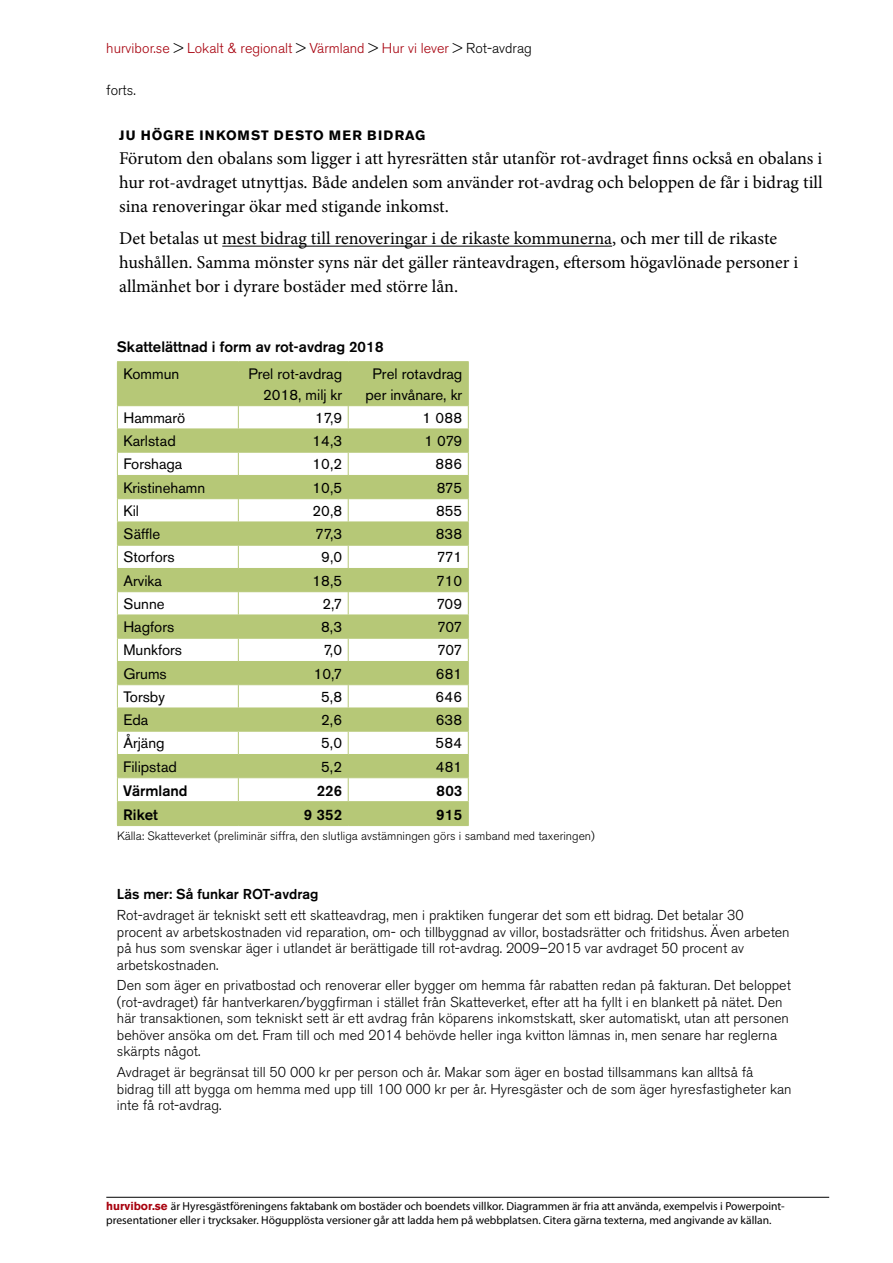
<style>
.page{position:relative;width:893px;height:1263px;background:#fff}
.page>*{position:absolute;margin:0;border:0;box-sizing:border-box;transform-origin:0 0}
.t1{font:18px/24px "Minion Pro";color:#000;text-align:justify}
.t2{font:15px/20.7px "Akzidenz Grotesk BE";color:#000;text-align:right}
.t3{font:500 15px "Akzidenz Grotesk BE";color:#000}
.t4{font:300 14.25px/16.5px "Akzidenz Grotesk BE";color:#000}
.t5{font:300 14.25px "Akzidenz Grotesk BE";color:#a7000d}
.t6{font:500 14.25px "Akzidenz Grotesk BE";color:#000}
.t7{font:700 13.5px "Akzidenz Grotesk BE";letter-spacing:.095em;color:#000}
.t8{font:300 12px "Akzidenz Grotesk BE";color:#000}
.t9{font:11.55px/13.5px "Myriad Pro";color:#000}
.s1{color:#000}
.s2{font-family:"Akzidenz Grotesk BE";font-weight:700;color:#a7000d}
</style>
<div class="page">
<hr style="left:106px;top:1197px;width:723px;height:1px;background:#000">
<hr style="left:222px;top:246px;width:390px;height:1px;background:#000">
<div style="left:118px;top:362px;width:350px;height:43px;background:#b6c877"></div>
<hr style="left:117px;top:361px;width:121px;height:1px;background:#b6c877">
<hr style="left:117px;top:362px;width:1px;height:43px;background:#b6c877">
<hr style="left:238px;top:361px;width:110px;height:1px;background:#b6c877">
<hr style="left:238px;top:362px;width:1px;height:43px;background:#b6c877">
<hr style="left:348px;top:361px;width:121px;height:1px;background:#b6c877">
<hr style="left:348px;top:362px;width:1px;height:43px;background:#b6c877">
<hr style="left:468px;top:362px;width:1px;height:43px;background:#b6c877">
<hr style="left:117px;top:405px;width:121px;height:1px;background:#b6c877">
<hr style="left:238px;top:405px;width:110px;height:1px;background:#b6c877">
<hr style="left:348px;top:405px;width:121px;height:1px;background:#b6c877">
<svg style="left:117px;top:406px;width:352px;height:419px"></svg>
<hr style="left:117px;top:825px;width:121px;height:1px;background:#b6c877">
<hr style="left:238px;top:825px;width:110px;height:1px;background:#b6c877">
<hr style="left:348px;top:825px;width:121px;height:1px;background:#b6c877">
<p class="t5" style="left:106px;top:40px;width:427px">hurvibor.se <span class="s1">&gt;</span> Lokalt &amp; regionalt <span class="s1">&gt;</span> Värmland <span class="s1">&gt;</span> Hur vi lever <span class="s1">&gt; Rot-avdrag</span></p>
<p class="t4" style="left:106px;top:82px;width:31px">forts.</p>
<p class="t7" style="left:119px;top:127px;width:308px">JU HÖGRE INKOMST DESTO MER BIDRAG</p>
<p class="t1" style="left:119px;top:146px;width:705px">Förutom den obalans som ligger i att hyresrätten står utanför rot-avdraget finns också en obalans i hur rot-avdraget utnyttjas. Både andelen som använder rot-avdrag och beloppen de får i bidrag till sina renoveringar ökar med stigande inkomst.</p>
<p class="t1" style="left:119px;top:227px;width:681px;text-align:left">Det betalas ut mest bidrag till renoveringar i de rikaste kommunerna, och mer till de rikaste hushållen. Samma mönster syns när det gäller ränteavdragen, eftersom högavlönade personer i allmänhet bor i dyrare bostäder med större lån.</p>
<p class="t3" style="left:117px;top:338px;width:268px">Skattelättnad i form av rot-avdrag 2018</p>
<p class="t2" style="left:123px;top:363px;width:57px">Kommun</p>
<p class="t2" style="left:248px;top:363px;width:95px">Prel rot-avdrag<br>2018, milj kr</p>
<p class="t2" style="left:365px;top:363px;width:98px;text-align:center">Prel rotavdrag per invånare, kr</p>
<p class="t2" style="left:123px;top:407px;width:63px">Hammarö</p>
<p class="t2" style="left:315px;top:407px;width:28px">17,9</p>
<p class="t2" style="left:423px;top:407px;width:41px">1 088</p>
<p class="t2" style="left:123px;top:431px;width:54px">Karlstad</p>
<p class="t2" style="left:312px;top:431px;width:31px">14,3</p>
<p class="t2" style="left:424px;top:431px;width:39px">1 079</p>
<p class="t2" style="left:123px;top:454px;width:61px">Forshaga</p>
<p class="t2" style="left:312px;top:454px;width:31px">10,2</p>
<p class="t2" style="left:435px;top:454px;width:28px">886</p>
<p class="t2" style="left:123px;top:477px;width:83px">Kristinehamn</p>
<p class="t2" style="left:312px;top:477px;width:31px">10,5</p>
<p class="t2" style="left:437px;top:477px;width:27px">875</p>
<p class="t2" style="left:123px;top:500px;width:17px">Kil</p>
<p class="t2" style="left:312px;top:500px;width:31px">20,8</p>
<p class="t2" style="left:436px;top:500px;width:28px">855</p>
<p class="t2" style="left:123px;top:524px;width:38px">Säffle</p>
<p class="t2" style="left:315px;top:524px;width:28px">77,3</p>
<p class="t2" style="left:436px;top:524px;width:28px">838</p>
<p class="t2" style="left:123px;top:547px;width:53px">Storfors</p>
<p class="t2" style="left:321px;top:547px;width:22px">9,0</p>
<p class="t2" style="left:437px;top:547px;width:27px">771</p>
<p class="t2" style="left:123px;top:570px;width:40px">Arvika</p>
<p class="t2" style="left:312px;top:570px;width:31px">18,5</p>
<p class="t2" style="left:436px;top:570px;width:28px">710</p>
<p class="t2" style="left:123px;top:593px;width:43px">Sunne</p>
<p class="t2" style="left:322px;top:593px;width:21px">2,7</p>
<p class="t2" style="left:436px;top:593px;width:27px">709</p>
<p class="t2" style="left:123px;top:617px;width:52px">Hagfors</p>
<p class="t2" style="left:321px;top:617px;width:22px">8,3</p>
<p class="t2" style="left:437px;top:617px;width:27px">707</p>
<p class="t2" style="left:123px;top:640px;width:60px">Munkfors</p>
<p class="t2" style="left:323px;top:640px;width:20px">7,0</p>
<p class="t2" style="left:437px;top:640px;width:27px">707</p>
<p class="t2" style="left:123px;top:663px;width:45px">Grums</p>
<p class="t2" style="left:314px;top:663px;width:30px">10,7</p>
<p class="t2" style="left:436px;top:663px;width:28px">681</p>
<p class="t2" style="left:123px;top:686px;width:43px">Torsby</p>
<p class="t2" style="left:321px;top:686px;width:22px">5,8</p>
<p class="t2" style="left:435px;top:686px;width:28px">646</p>
<p class="t2" style="left:123px;top:710px;width:26px">Eda</p>
<p class="t2" style="left:321px;top:710px;width:22px">2,6</p>
<p class="t2" style="left:436px;top:710px;width:28px">638</p>
<p class="t2" style="left:123px;top:733px;width:43px">Årjäng</p>
<p class="t2" style="left:321px;top:733px;width:22px">5,0</p>
<p class="t2" style="left:435px;top:733px;width:28px">584</p>
<p class="t2" style="left:123px;top:756px;width:55px">Filipstad</p>
<p class="t2" style="left:321px;top:756px;width:22px">5,2</p>
<p class="t2" style="left:436px;top:756px;width:28px">481</p>
<p class="t3" style="left:123px;top:781px;width:66px">Värmland</p>
<p class="t3" style="left:317px;top:781px;width:27px">226</p>
<p class="t3" style="left:437px;top:781px;width:27px">803</p>
<p class="t3" style="left:123px;top:805px;width:36px">Riket</p>
<p class="t3" style="left:304px;top:805px;width:40px">9 352</p>
<p class="t3" style="left:436px;top:805px;width:27px">915</p>
<p class="t8" style="left:117px;top:829px;width:479px">Källa: Skatteverket (preliminär siffra, den slutliga avstämningen görs i samband med taxeringen)</p>
<p class="t6" style="left:117px;top:886px;width:203px">Läs mer: Så funkar ROT-avdrag</p>
<p class="t4" style="left:117px;top:907px;width:674px">Rot-avdraget är tekniskt sett ett skatteavdrag, men i praktiken fungerar det som ett bidrag. Det betalar 30 procent av arbetskostnaden vid reparation, om- och tillbyggnad av villor, bostadsrätter och fritidshus. Även arbeten på hus som svenskar äger i utlandet är berättigade till rot-avdrag. 2009–2015 var avdraget 50 procent av arbetskostnaden.</p>
<p class="t4" style="left:117px;top:977px;width:675px">Den som äger en privatbostad och renoverar eller bygger om hemma får rabatten redan på fakturan. Det beloppet (rot-avdraget) får hantverkaren/byggfirman i stället från Skatteverket, efter att ha fyllt i en blankett på nätet. Den här transaktionen, som tekniskt sett är ett avdrag från köparens inkomstskatt, sker automatiskt, utan att personen behöver ansöka om det. Fram till och med 2014 behövde heller inga kvitton lämnas in, men senare har reglerna skärpts något.</p>
<p class="t4" style="left:117px;top:1064px;width:676px">Avdraget är begränsat till 50 000 kr per person och år. Makar som äger en bostad tillsammans kan alltså få bidrag till att bygga om hemma med upp till 100 000 kr per år. Hyresgäster och de som äger hyresfastigheter kan inte få rot-avdrag.</p>
<p class="t9" style="left:106px;top:1199px;width:680px"><span class="s2">hurvibor.se</span> är Hyresgästföreningens faktabank om bostäder och boendets villkor. Diagrammen är fria att använda, exempelvis i Powerpoint&shy;presentationer eller i trycksaker. Högupplösta versioner går att ladda hem på webbplatsen. Citera gärna texterna, med angivande av källan.</p>
</div>
